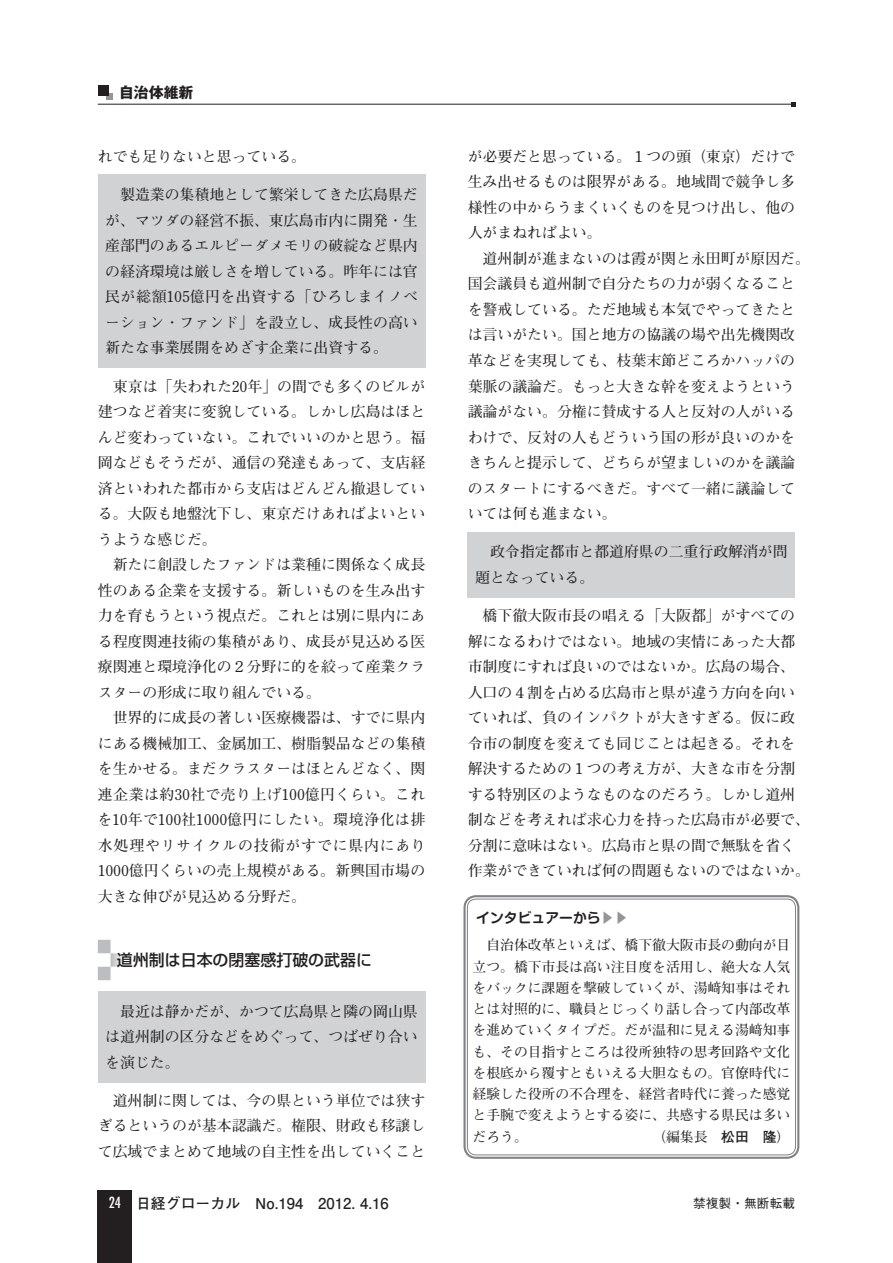
<style>
.page{position:relative;width:893px;height:1263px;background:#fff}
.page>*{position:absolute;margin:0;border:0;box-sizing:border-box;transform-origin:0 0}
.t1{font:500 15.9px "Shin Go Pro";color:#231f20}
.t2{font:700 14.85px/25.5px "Futo Min A101 Pro";color:#231f20}
.t3{font:700 14.85px "Futo Go B101 Pro";color:#231f20}
.t4{font:700 14.85px "Gothic MB101 Pro";color:#231f20}
.t5{font:700 13.8px/21.3px "Futo Min A101 Pro";color:#231f20;text-align:justify}
.t6{font:700 13.8px "Shin M Go Pro De";color:#231f20}
.t7{font:500 12.75px "Gothic BBB Pro";color:#231f20}
.s1{color:#939598}
.s2{font-family:"Futo Go B101 Pro"}
.s3{font-family:"Futura Std";font-weight:400;font-stretch:condensed;color:#fff}
</style>
<div class="page">
<hr style="left:98px;top:104px;width:697px;height:1px;background:#231f20">
<svg style="left:791px;top:102px;width:4px;height:4px"></svg>
<div style="left:106px;top:94px;width:7px;height:6px;background:#939598"></div>
<div style="left:98px;top:85px;width:10px;height:11px;background:#231f20"></div>
<div style="left:98px;top:1191px;width:34px;height:72px;background:#231f20"></div>
<div style="left:98px;top:940px;width:13px;height:13px;background:#bcbdc0"></div>
<div style="left:98px;top:967px;width:13px;height:13px;background:#bcbdc0"></div>
<svg style="left:111px;top:953px;width:11px;height:14px"></svg>
<div style="left:98px;top:174px;width:327px;height:194px;background:#d1d2d4"></div>
<div style="left:98px;top:991px;width:327px;height:91px;background:#d1d2d4"></div>
<div style="left:468px;top:531px;width:327px;height:66px;background:#d1d2d4"></div>
<div style="left:463px;top:895px;width:336px;height:264px;border:2px solid #808285;border-radius:12px"></div>
<div style="left:467px;top:899px;width:329px;height:256px;border:1px solid #808285;border-radius:9px"></div>
<p class="t4" style="left:119px;top:80px;width:76px">自治体維新</p>
<p class="t2" style="left:98px;top:142px;width:210px">れでも足りないと思っている。</p>
<p class="t2" style="left:105px;top:180px;width:314px;text-align:justify">　製造業の集積地として繁栄してきた広島県だが、マツダの経営不振、東広島市内に開発・生産部門のあるエルピーダメモリの破綻など県内の経済環境は厳しさを増している。昨年には官民が総額105億円を出資する「ひろしまイノベーション・ファンド」を設立し、成長性の高い新たな事業展開をめざす企業に出資する。</p>
<p class="t2" style="left:98px;top:371px;width:330px">　東京は「失われた20年」の間でも多くのビルが建つなど着実に変貌している。しかし広島はほとんど変わっていない。これでいいのかと思う。福岡などもそうだが、通信の発達もあって、支店経済といわれた都市から支店はどんどん撤退している。大阪も地盤沈下し、東京だけあればよいというような感じだ。<br>　新たに創設したファンドは業種に関係なく成長性のある企業を支援する。新しいものを生み出す力を育もうという視点だ。これとは別に県内にある程度関連技術の集積があり、成長が見込める医療関連と環境浄化の２分野に的を絞って産業クラスターの形成に取り組んでいる。<br>　世界的に成長の著しい医療機器は、すでに県内にある機械加工、金属加工、樹脂製品などの集積を生かせる。まだクラスターはほとんどなく、関連企業は約30社で売り上げ100億円くらい。これを10年で100社1000億円にしたい。環境浄化は排水処理やリサイクルの技術がすでに県内にあり<br>1000億円くらいの売上規模がある。新興国市場の大きな伸びが見込める分野だ。</p>
<p class="t1" style="left:117px;top:947px;width:257px">道州制は日本の閉塞感打破の武器に</p>
<p class="t2" style="left:105px;top:996px;width:314px;text-align:justify">　最近は静かだが、かつて広島県と隣の岡山県は道州制の区分などをめぐって、つばぜり合いを演じた。</p>
<p class="t2" style="left:98px;top:1086px;width:329px;text-align:justify">　道州制に関しては、今の県という単位では狭すぎるというのが基本認識だ。権限、財政も移譲して広域でまとめて地域の自主性を出していくこと</p>
<p class="t2" style="left:468px;top:142px;width:344px">が必要だと思っている。１つの頭（東京）だけで生み出せるものは限界がある。地域間で競争し多様性の中からうまくいくものを見つけ出し、他の人がまねればよい。<br>　道州制が進まないのは霞が関と永田町が原因だ。国会議員も道州制で自分たちの力が弱くなることを警戒している。ただ地域も本気でやってきたとは言いがたい。国と地方の協議の場や出先機関改革などを実現しても、枝葉末節どころかハッパの葉脈の議論だ。もっと大きな幹を変えようという議論がない。分権に賛成する人と反対の人がいるわけで、反対の人もどういう国の形が良いのかをきちんと提示して、どちらが望ましいのかを議論のスタートにするべきだ。すべて一緒に議論していては何も進まない。</p>
<p class="t2" style="left:475px;top:537px;width:314px">　政令指定都市と都道府県の二重行政解消が問題となっている。</p>
<p class="t2" style="left:468px;top:601px;width:344px">　橋下徹大阪市長の唱える「大阪都」がすべての解になるわけではない。地域の実情にあった大都市制度にすれば良いのではないか。広島の場合、人口の４割を占める広島市と県が違う方向を向いていれば、負のインパクトが大きすぎる。仮に政令市の制度を変えても同じことは起きる。それを解決するための１つの考え方が、大きな市を分割する特別区のようなものなのだろう。しかし道州制などを考えれば求心力を持った広島市が必要で、分割に意味はない。広島市と県の間で無駄を省く作業ができていれば何の問題もないのではないか。</p>
<p class="t6" style="left:476px;top:906px;width:154px">インタビュアーから<span class="s1">▶▶</span></p>
<p class="t5" style="left:473px;top:933px;width:319px">　自治体改革といえば、橋下徹大阪市長の動向が目立つ。橋下市長は高い注目度を活用し、絶大な人気をバックに課題を撃破していくが、湯﨑知事はそれとは対照的に、職員とじっくり話し合って内部改革を進めていくタイプだ。だが温和に見える湯﨑知事も、その目指すところは役所独特の思考回路や文化を根底から覆すともいえる大胆なもの。官僚時代に経験した役所の不合理を、経営者時代に養った感覚と手腕で変えようとする姿に、共感する県民は多いだろう。</p>
<p class="t5" style="left:652px;top:1124px;width:140px">（編集長　<span class="s2">松田　隆</span>）</p>
<p class="t3" style="left:109px;top:1191px;width:282px"><span class="s3">24</span> 日経グローカル　No.194　2012. 4.16</p>
<p class="t7" style="left:693px;top:1193px;width:104px">禁複製・無断転載</p>
</div>
